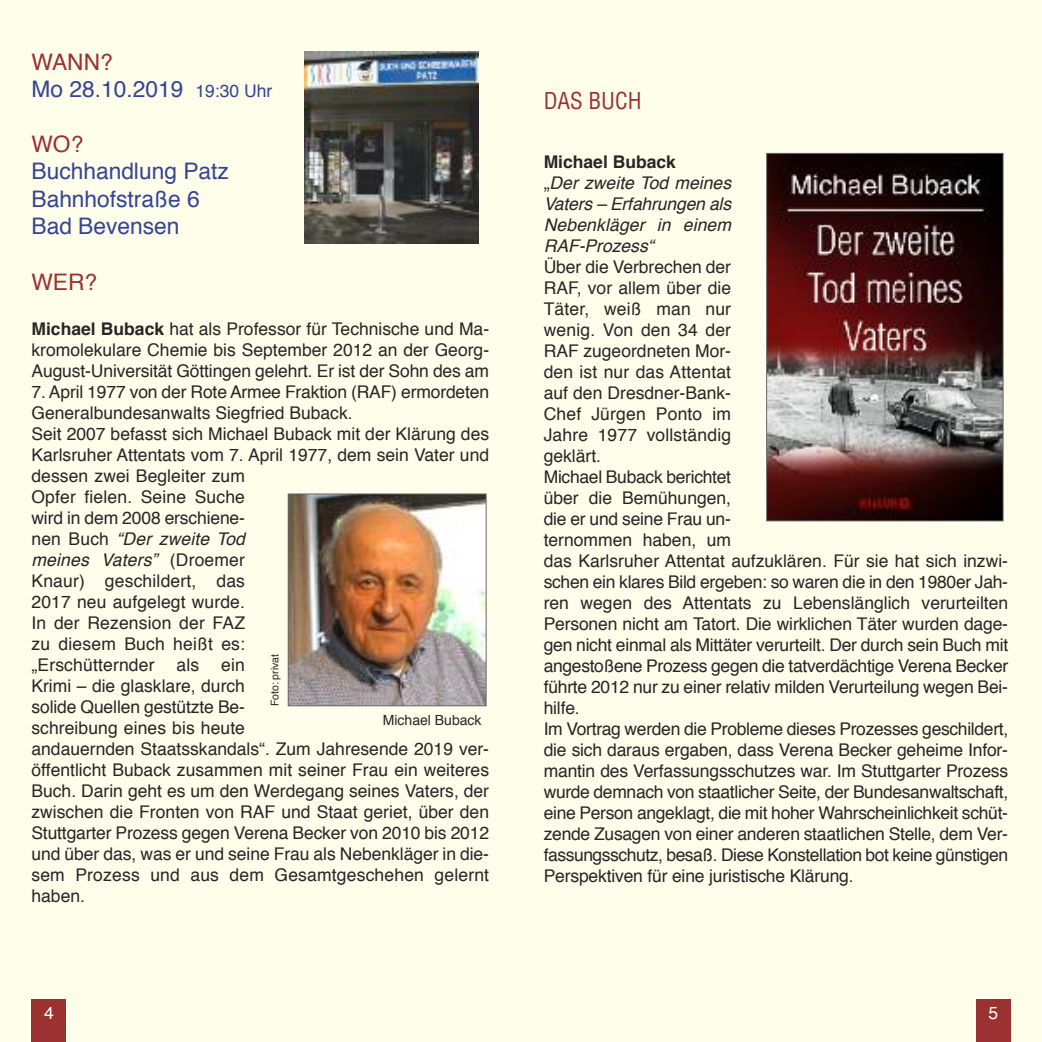
<style>
.page{position:relative;width:1042px;height:1042px;background:#fffeea}
.page>*{position:absolute;margin:0;border:0;box-sizing:border-box;transform-origin:0 0}
.t1{font:22.75px/27.3px "Helvetica";color:#354498}
.t2{font:condensed 22.75px "Helvetica";color:#9c3132}
.t3{font:22.75px "Helvetica";color:#9c3132}
.t4{font:17.5px/21px "Helvetica";letter-spacing:-.005em;color:#272627}
.t5{font:italic 17.5px/21px "Helvetica";color:#272627}
.t6{font:17.5px "Helvetica";color:#fff}
.t7{font:14px "Helvetica";color:#272627}
.t8{font:10.5px "Helvetica";color:#272627}
.s1{color:#9c3132}
.s2{font-size:17.5px}
.s3{font-weight:700}
.s4{font-style:italic}
.s5{font-weight:700;font-style:normal}
.s6{font-style:normal}
</style>
<div class="page">
<div style="left:976px;top:1000px;width:34px;height:42px;background:#9c3132"></div>
<div style="left:32px;top:1000px;width:34px;height:42px;background:#9c3132"></div>
<img style="left:304px;top:52px;width:174px;height:191px">
<img style="left:290px;top:495px;width:194px;height:209px">
<div style="left:288px;top:493px;width:198px;height:213px;border:1px solid #686768"></div>
<img style="left:768px;top:155px;width:233px;height:364px">
<div style="left:766px;top:153px;width:237px;height:368px;border:1px solid #686768"></div>
<h1 class="t1" style="left:32px;top:50px;width:242px"><span class="s1">WANN?<br></span>Mo 28.10.2019 <span class="s2">19:30 Uhr</span></h1>
<h1 class="t3" style="left:32px;top:134px;width:53px">WO?</h1>
<h1 class="t1" style="left:31px;top:159px;width:199px">Buchhandlung Patz<br>Bahnhofstraße 6<br>Bad Bevensen</h1>
<h1 class="t3" style="left:31px;top:272px;width:67px">WER?</h1>
<p class="t4" style="left:32px;top:319px;width:459px;text-align:justify"><span class="s3">Michael Buback</span> hat als Professor für Technische und Ma&shy;kromolekulare Chemie bis September 2012 an der Georg-August-Universität Göttingen gelehrt. Er ist der Sohn des am</p>
<p class="t4" style="left:31px;top:382px;width:459px">7. April 1977 von der Rote Armee Fraktion (RAF) ermordeten<br>Generalbundesanwalts Siegfried Buback.<br>Seit 2007 befasst sich Michael Buback mit der Klärung des<br>Karlsruher Attentats vom 7. April 1977, dem sein Vater und dessen zwei Begleiter zum<br>Opfer fielen. Seine Suche<br>wird in dem 2008 erschiene-<br>n e n B u c h <span class="s4">“Der zweite Tod<br>meines Vaters”</span> ( D ro e m e r<br>Knaur) geschildert, das<br>2017 neu aufgelegt wurde.<br>In der Rezension der FAZ<br>zu diesem Buch heißt es:<br>„Erschütternder</p>
<p class="t8" style="left:270px;top:706px;width:54px;rotate:-90deg">Foto: privat</p>
<p class="t4" style="left:31px;top:655px;width:459px;text-indent:190px">ein<br>Krimi – die glasklare, durch<br>solide Quellen gestützte Be-<br>schreibung eines bis heute<br>andauernden Staatsskandals“. Zum Jahresende 2019 ver&shy;öffentlicht Buback zusammen mit seiner Frau ein weiteres Buch. Darin geht es um den Werdegang seines Vaters, der zwischen die Fronten von RAF und Staat geriet, über den Stuttgarter Prozess gegen Verena Becker von 2010 bis 2012 und über das, was er und seine Frau als Nebenkläger in die&shy;sem Prozess und aus dem Gesamtgeschehen gelernt haben.</p>
<p class="t4" style="left:177px;top:655px;width:24px">als</p>
<p class="t7" style="left:383px;top:714px;width:100px">Michael Buback</p>
<h1 class="t2" style="left:544px;top:88px;width:99px">DAS BUCH</h1>
<p class="t5" style="left:544px;top:152px;width:193px"><span class="s5">Michael Buback<br></span><span class="s6">„</span> Der zweite Tod meines<br>Vaters – Erfahrungen als<br>Nebenkläger in einem<br>RAF-Prozess“</p>
<p class="t4" style="left:544px;top:257px;width:466px">Über die Verbrechen der<br>RAF, vor allem über die<br>Täter, weiß man nur<br>wenig. Von den 34 der<br>RAF zugeordneten Mor-<br>den ist nur das Attentat<br>auf den Dresdner-Bank-<br>Chef Jürgen Ponto im<br>Jahre 1977 vollständig<br>geklärt.<br>Michael Buback berichtet<br>über die Bemühungen,<br>die er und seine Frau un-<br>ternommen haben, um<br>das Karlsruher Attentat aufzuklären. Für sie hat sich inzwi&shy;schen ein klares Bild ergeben: so waren die in den 1980er Jah&shy;ren wegen des Attentats zu Lebenslänglich verurteilten Personen nicht am Tatort. Die wirklichen Täter wurden dage&shy;gen nicht einmal als Mittäter verurteilt. Der durch sein Buch mit angestoßene Prozess gegen die tatverdächtige Verena Becker führte 2012 nur zu einer relativ milden Verurteilung wegen Bei&shy;hilfe.<br>Im Vortrag werden die Probleme dieses Prozesses geschildert, die sich daraus ergaben, dass Verena Becker geheime Infor&shy;mantin des Verfassungsschutzes war. Im Stuttgarter Prozess wurde demnach von staatlicher Seite, der Bundesanwaltschaft, eine Person angeklagt, die mit hoher Wahrscheinlichkeit schüt&shy;zende Zusagen von einer anderen staatlichen Stelle, dem Ver&shy;fassungsschutz, besaß. Diese Konstellation bot keine günstigen Perspektiven für eine juristische Klärung.</p>
<p class="t6" style="left:44px;top:1006px;width:11px">4</p>
<p class="t6" style="left:988px;top:1006px;width:11px">5</p>
</div>
